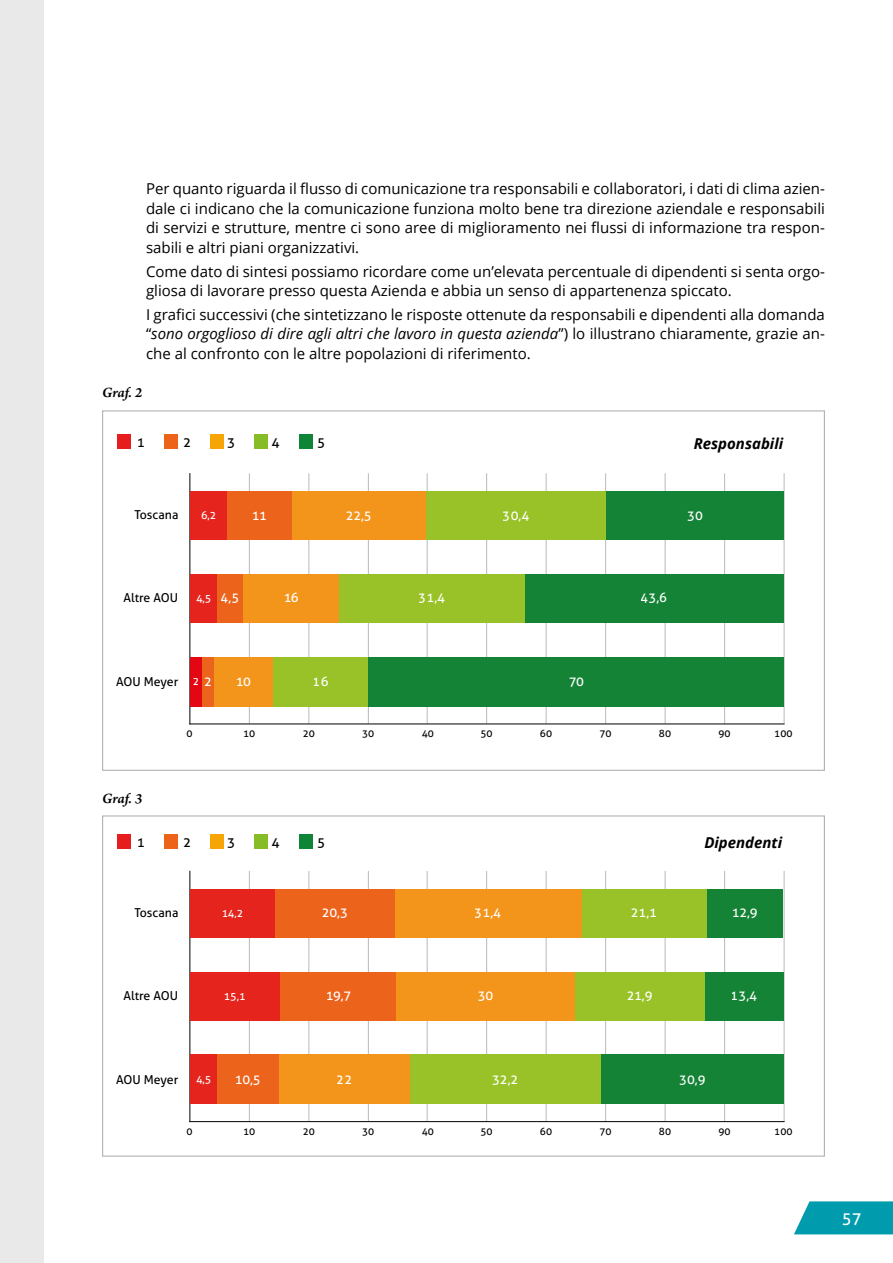
<style>
.page{position:relative;width:893px;height:1263px;background:#fff}
.page>*{position:absolute;margin:0;border:0;box-sizing:border-box;transform-origin:0 0}
.t1{font:16.5px "Aller";color:#fff}
.t2{font:15px/19.5px "Open Sans";color:#000;text-align:justify}
.t3{font:italic 700 15px "Open Sans";color:#000}
.t4{font:15px "Arno Pro Smbd Italic Sm Text";letter-spacing:-.01em;color:#000}
.t5{font:13.5px "Aller";color:#000}
.t6{font:13.05px "Aller";color:#fff}
.t7{font:12.3px "Aller";color:#000}
.t8{font:10.95px "Aller";color:#fff}
.t9{font:10.2px "Aller";color:#000}
.s1{font-style:italic}
</style>
<div class="page">
<div style="left:0;top:0;width:43px;height:1263px;background:#e9e9e9"></div>
<svg style="left:794px;top:1201px;width:99px;height:33px;background:#17a4b3"></svg>
<hr style="left:249px;top:473px;width:1px;height:251px;background:#b9b8bc">
<hr style="left:308px;top:473px;width:1px;height:251px;background:#b9b8bc">
<hr style="left:368px;top:473px;width:1px;height:251px;background:#b9b8bc">
<hr style="left:427px;top:473px;width:1px;height:251px;background:#b9b8bc">
<hr style="left:486px;top:473px;width:1px;height:251px;background:#b9b8bc">
<hr style="left:546px;top:473px;width:1px;height:251px;background:#b9b8bc">
<hr style="left:605px;top:473px;width:1px;height:251px;background:#b9b8bc">
<hr style="left:665px;top:473px;width:1px;height:251px;background:#b9b8bc">
<hr style="left:724px;top:473px;width:1px;height:251px;background:#b9b8bc">
<hr style="left:784px;top:473px;width:1px;height:251px;background:#b9b8bc">
<hr style="left:190px;top:474px;width:1px;height:250px;background:#000">
<hr style="left:190px;top:724px;width:594px;height:1px;background:#000">
<div style="left:606px;top:491px;width:178px;height:49px;background:#158336"></div>
<div style="left:525px;top:574px;width:259px;height:49px;background:#158336"></div>
<div style="left:368px;top:657px;width:416px;height:49px;background:#158336"></div>
<div style="left:425px;top:491px;width:181px;height:49px;background:#98c227"></div>
<div style="left:338px;top:574px;width:187px;height:49px;background:#98c227"></div>
<div style="left:273px;top:657px;width:95px;height:49px;background:#98c227"></div>
<div style="left:292px;top:491px;width:133px;height:49px;background:#f4951b"></div>
<div style="left:243px;top:574px;width:95px;height:49px;background:#f4951b"></div>
<div style="left:213px;top:657px;width:60px;height:49px;background:#f4951b"></div>
<div style="left:227px;top:491px;width:65px;height:49px;background:#ec631c"></div>
<div style="left:216px;top:574px;width:27px;height:49px;background:#ec631c"></div>
<div style="left:202px;top:657px;width:11px;height:49px;background:#ec631c"></div>
<div style="left:190px;top:491px;width:37px;height:49px;background:#e5241d"></div>
<div style="left:190px;top:574px;width:26px;height:49px;background:#e5241d"></div>
<div style="left:190px;top:657px;width:12px;height:49px;background:#e30613"></div>
<hr style="left:249px;top:871px;width:1px;height:250px;background:#b9b8bc">
<hr style="left:308px;top:871px;width:1px;height:250px;background:#b9b8bc">
<hr style="left:368px;top:871px;width:1px;height:250px;background:#b9b8bc">
<hr style="left:427px;top:871px;width:1px;height:250px;background:#b9b8bc">
<hr style="left:486px;top:871px;width:1px;height:250px;background:#b9b8bc">
<hr style="left:546px;top:871px;width:1px;height:250px;background:#b9b8bc">
<hr style="left:605px;top:871px;width:1px;height:250px;background:#b9b8bc">
<hr style="left:665px;top:871px;width:1px;height:250px;background:#b9b8bc">
<hr style="left:724px;top:871px;width:1px;height:250px;background:#b9b8bc">
<hr style="left:784px;top:871px;width:1px;height:250px;background:#b9b8bc">
<hr style="left:190px;top:871px;width:1px;height:250px;background:#000">
<hr style="left:190px;top:1121px;width:594px;height:1px;background:#000">
<div style="left:707px;top:889px;width:76px;height:49px;background:#158336"></div>
<div style="left:705px;top:972px;width:79px;height:48px;background:#158336"></div>
<div style="left:601px;top:1054px;width:183px;height:50px;background:#158336"></div>
<div style="left:581px;top:889px;width:126px;height:49px;background:#98c227"></div>
<div style="left:575px;top:972px;width:130px;height:48px;background:#98c227"></div>
<div style="left:409px;top:1054px;width:192px;height:50px;background:#98c227"></div>
<div style="left:395px;top:889px;width:186px;height:49px;background:#f4951b"></div>
<div style="left:396px;top:972px;width:179px;height:48px;background:#f4951b"></div>
<div style="left:279px;top:1054px;width:130px;height:50px;background:#f4951b"></div>
<div style="left:274px;top:889px;width:121px;height:49px;background:#ec631c"></div>
<div style="left:279px;top:972px;width:117px;height:48px;background:#ec631c"></div>
<div style="left:216px;top:1054px;width:63px;height:50px;background:#ec631c"></div>
<div style="left:190px;top:889px;width:84px;height:49px;background:#e5241d"></div>
<div style="left:190px;top:972px;width:89px;height:48px;background:#e5241d"></div>
<div style="left:190px;top:1054px;width:26px;height:50px;background:#e5241d"></div>
<div style="left:117px;top:434px;width:14px;height:15px;background:#e51d1c"></div>
<div style="left:165px;top:434px;width:13px;height:15px;background:#ec641a"></div>
<div style="left:254px;top:434px;width:13px;height:15px;background:#86bc25"></div>
<div style="left:210px;top:434px;width:13px;height:15px;background:#f7a504"></div>
<div style="left:299px;top:434px;width:14px;height:15px;background:#0e8436"></div>
<div style="left:117px;top:834px;width:14px;height:15px;background:#e51d1c"></div>
<div style="left:165px;top:834px;width:13px;height:15px;background:#ec641a"></div>
<div style="left:254px;top:834px;width:13px;height:15px;background:#86bc25"></div>
<div style="left:210px;top:834px;width:13px;height:15px;background:#f7a504"></div>
<div style="left:299px;top:834px;width:14px;height:15px;background:#0e8436"></div>
<p class="t2" style="left:146px;top:179px;width:680px">Per quanto riguarda il flusso di comunicazione tra responsabili e collaboratori, i dati di clima azien&shy;dale ci indicano che la comunicazione funziona molto bene tra direzione aziendale e responsabili di servizi e strutture, mentre ci sono aree di miglioramento nei flussi di informazione tra respon&shy;sabili e altri piani organizzativi.</p>
<p class="t2" style="left:146px;top:261px;width:680px">Come dato di sintesi possiamo ricordare come un’elevata percentuale di dipendenti si senta orgo&shy;gliosa di lavorare presso questa Azienda e abbia un senso di appartenenza spiccato.</p>
<p class="t2" style="left:146px;top:304px;width:680px">I grafici successivi (che sintetizzano le risposte ottenute da responsabili e dipendenti alla domanda “<span class="s1">sono orgoglioso di dire agli altri che lavoro in questa azienda</span>”) lo illustrano chiaramente, grazie an&shy;che al confronto con le altre popolazioni di riferimento.</p>
<p class="t4" style="left:102px;top:384px;width:42px">Graf. 2</p>
<p class="t5" style="left:137px;top:434px;width:10px">1</p>
<p class="t5" style="left:183px;top:434px;width:10px">2</p>
<p class="t5" style="left:227px;top:434px;width:10px">3</p>
<p class="t5" style="left:271px;top:434px;width:10px">4</p>
<p class="t5" style="left:317px;top:434px;width:10px">5</p>
<p class="t3" style="left:694px;top:433px;width:91px">Responsabili</p>
<p class="t7" style="left:134px;top:507px;width:45px">Toscana</p>
<p class="t8" style="left:201px;top:508px;width:17px">6,2</p>
<p class="t6" style="left:251px;top:507px;width:17px">11</p>
<p class="t6" style="left:345px;top:507px;width:28px">22,5</p>
<p class="t6" style="left:503px;top:507px;width:28px">30,4</p>
<p class="t6" style="left:687px;top:507px;width:17px">30</p>
<p class="t7" style="left:123px;top:591px;width:56px">Altre AOU</p>
<p class="t8" style="left:196px;top:592px;width:17px">4,5</p>
<p class="t6" style="left:221px;top:590px;width:20px">4,5</p>
<p class="t6" style="left:283px;top:590px;width:17px">16</p>
<p class="t6" style="left:419px;top:590px;width:28px">31,4</p>
<p class="t6" style="left:641px;top:590px;width:28px">43,6</p>
<p class="t7" style="left:116px;top:674px;width:64px">AOU Meyer</p>
<p class="t6" style="left:204px;top:673px;width:9px">2</p>
<p class="t8" style="left:192px;top:675px;width:8px">2</p>
<p class="t6" style="left:235px;top:673px;width:17px">10</p>
<p class="t6" style="left:313px;top:673px;width:17px">16</p>
<p class="t6" style="left:568px;top:673px;width:17px">70</p>
<p class="t4" style="left:102px;top:790px;width:42px">Graf. 3</p>
<p class="t9" style="left:187px;top:727px;width:8px">0</p>
<p class="t9" style="left:243px;top:727px;width:14px">10</p>
<p class="t9" style="left:303px;top:727px;width:14px">20</p>
<p class="t9" style="left:362px;top:727px;width:14px">30</p>
<p class="t9" style="left:422px;top:727px;width:14px">40</p>
<p class="t9" style="left:480px;top:727px;width:14px">50</p>
<p class="t9" style="left:540px;top:727px;width:14px">60</p>
<p class="t9" style="left:599px;top:727px;width:14px">70</p>
<p class="t9" style="left:659px;top:727px;width:14px">80</p>
<p class="t9" style="left:718px;top:727px;width:14px">90</p>
<p class="t9" style="left:774px;top:727px;width:20px">100</p>
<p class="t5" style="left:137px;top:834px;width:10px">1</p>
<p class="t5" style="left:183px;top:834px;width:10px">2</p>
<p class="t5" style="left:227px;top:834px;width:10px">3</p>
<p class="t5" style="left:271px;top:834px;width:10px">4</p>
<p class="t5" style="left:317px;top:834px;width:10px">5</p>
<p class="t3" style="left:704px;top:831px;width:79px">Dipendenti</p>
<p class="t7" style="left:134px;top:905px;width:45px">Toscana</p>
<p class="t8" style="left:221px;top:906px;width:23px">14,2</p>
<p class="t6" style="left:322px;top:905px;width:28px">20,3</p>
<p class="t6" style="left:475px;top:905px;width:28px">31,4</p>
<p class="t6" style="left:631px;top:905px;width:28px">21,1</p>
<p class="t6" style="left:731px;top:905px;width:28px">12,9</p>
<p class="t7" style="left:123px;top:988px;width:56px">Altre AOU</p>
<p class="t8" style="left:224px;top:989px;width:23px">15,1</p>
<p class="t6" style="left:325px;top:987px;width:28px">19,7</p>
<p class="t6" style="left:478px;top:987px;width:17px">30</p>
<p class="t6" style="left:626px;top:987px;width:28px">21,9</p>
<p class="t6" style="left:731px;top:987px;width:28px">13,4</p>
<p class="t7" style="left:116px;top:1072px;width:64px">AOU Meyer</p>
<p class="t8" style="left:196px;top:1072px;width:17px">4,5</p>
<p class="t6" style="left:234px;top:1071px;width:28px">10,5</p>
<p class="t6" style="left:337px;top:1071px;width:17px">22</p>
<p class="t6" style="left:492px;top:1071px;width:28px">32,2</p>
<p class="t6" style="left:679px;top:1071px;width:28px">30,9</p>
<p class="t9" style="left:187px;top:1125px;width:8px">0</p>
<p class="t9" style="left:243px;top:1125px;width:14px">10</p>
<p class="t9" style="left:303px;top:1125px;width:14px">20</p>
<p class="t9" style="left:362px;top:1125px;width:14px">30</p>
<p class="t9" style="left:422px;top:1125px;width:14px">40</p>
<p class="t9" style="left:480px;top:1125px;width:14px">50</p>
<p class="t9" style="left:540px;top:1125px;width:14px">60</p>
<p class="t9" style="left:599px;top:1125px;width:14px">70</p>
<p class="t9" style="left:659px;top:1125px;width:14px">80</p>
<p class="t9" style="left:718px;top:1125px;width:14px">90</p>
<p class="t9" style="left:774px;top:1125px;width:20px">100</p>
<p class="t1" style="left:842px;top:1208px;width:21px">57</p>
</div>
